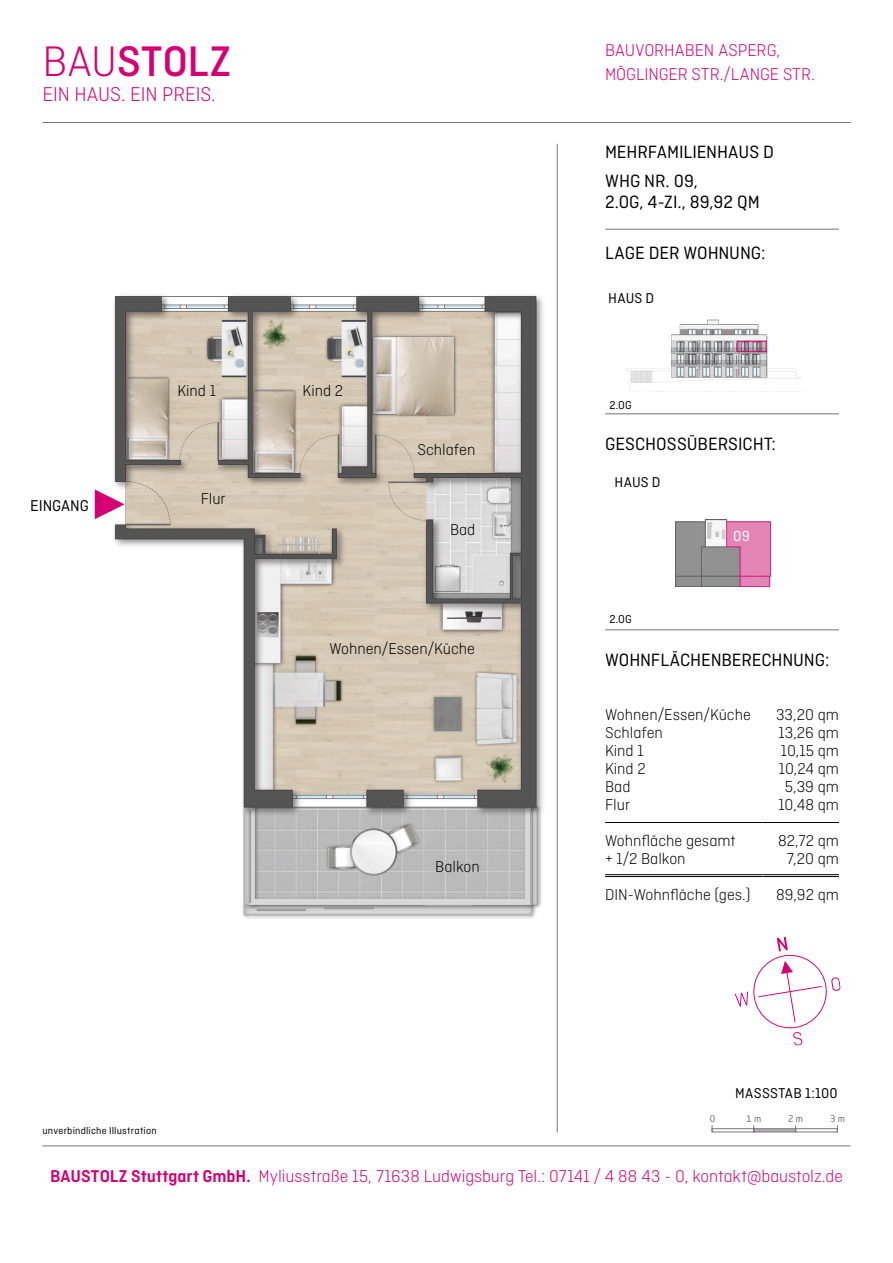
<style>
.page{position:relative;width:893px;height:1263px;background:#fff}
.page>*{position:absolute;margin:0;border:0;box-sizing:border-box;transform-origin:0 0}
.t1{font:500 45px "Ciutadella";letter-spacing:.005em;color:#d40074}
.t2{font:300 21px "Ciutadella";color:#d40074}
.subline_schwarz{font:18.75px/21px "Ciutadella";letter-spacing:-.005em;color:#000}
._03_Zwischenhead_12{font:18.75px "Ciutadella";letter-spacing:-.005em;color:#000}
.t3{font:300 18px "Ciutadella";color:#d30072}
.t4{font:300 18px/23.5px "Ciutadella";color:#d40074}
.Helv-10pt-weiss-link{font:300 16.5px "Ciutadella";color:#000}
.Helv-10pt-weiss-rech{font:300 16.5px "Ciutadella";color:#000}
.Text-im-Grundriss{font:300 16.5px "Ciutadella";color:#000}
.Links-fett-doppel{font:300 16.5px "Ciutadella";color:#000}
.Text-EINGANG{font:16.5px "Ciutadella";color:#000}
.rechts-fett-doppel{font:300 16.5px "Ciutadella";color:#000}
._05_Nummern-Geschoss{font:15.3px "Ciutadella";color:#fff}
.t5{font:15px "Ciutadella";letter-spacing:.02em;color:#000}
._05_Nummern-Geschoss-2{font:12px "Ciutadella";color:#000}
.t6{font:10.5px "Ciutadella";letter-spacing:.02em;color:#000}
.t7{font:9px "Neo Tech Std";color:#6e6e6e}
.s1{font-weight:300}
.s2{font-weight:600}
</style>
<div class="page">
<hr style="left:557px;top:144px;width:1px;height:988px;background:#757477">
<hr style="left:43px;top:1145px;width:807px;height:1px;background:#757477">
<hr style="left:43px;top:122px;width:807px;height:1px;background:#757477">
<div style="left:712px;top:1128px;width:42px;height:4px;border:1px solid #757477"></div>
<div style="left:795px;top:1128px;width:43px;height:4px;border:1px solid #757477"></div>
<svg style="left:754px;top:1128px;width:41px;height:4px"></svg>
<svg style="left:735px;top:937px;width:106px;height:109px"></svg>
<img style="left:626px;top:319px;width:176px;height:73px">
<svg style="left:739px;top:343px;width:25px;height:7px"></svg>
<div style="left:737px;top:341px;width:29px;height:11px;border:1px solid #d40074"></div>
<img style="left:675px;top:520px;width:95px;height:66px">
<img style="left:114px;top:295px;width:429px;height:624px">
<hr style="left:605px;top:229px;width:234px;height:1px;background:#757477">
<hr style="left:605px;top:414px;width:234px;height:1px;background:#757477">
<hr style="left:605px;top:630px;width:234px;height:1px;background:#757477">
<svg style="left:95px;top:489px;width:30px;height:30px"></svg>
<hr style="left:605px;top:822px;width:157px;height:1px;background:#000">
<hr style="left:762px;top:822px;width:77px;height:1px;background:#000">
<hr style="left:605px;top:874px;width:157px;height:1px;background:#000">
<hr style="left:605px;top:876px;width:157px;height:1px;background:#000">
<hr style="left:762px;top:874px;width:77px;height:1px;background:#000">
<hr style="left:762px;top:876px;width:77px;height:1px;background:#000">
<h1 class="t1" style="left:43px;top:36px;width:190px"><span class="s1">BAU</span>STOLZ</h1>
<p class="t2" style="left:43px;top:83px;width:175px">EIN HAUS. EIN PREIS.</p>
<p class="Text-EINGANG" style="left:30px;top:496px;width:60px">EINGANG</p>
<p class="Text-im-Grundriss" style="left:177px;top:382px;width:40px">Kind 1</p>
<p class="Text-im-Grundriss" style="left:303px;top:382px;width:42px">Kind 2</p>
<p class="Text-im-Grundriss" style="left:201px;top:490px;width:26px">Flur</p>
<p class="Text-im-Grundriss" style="left:417px;top:440px;width:59px">Schlafen</p>
<p class="Text-im-Grundriss" style="left:450px;top:521px;width:27px">Bad</p>
<p class="Text-im-Grundriss" style="left:329px;top:640px;width:147px">Wohnen/Essen/Küche</p>
<p class="Text-im-Grundriss" style="left:435px;top:857px;width:46px">Balkon</p>
<p class="t6" style="left:43px;top:1125px;width:116px">unverbindliche Illustration</p>
<p class="t4" style="left:605px;top:38px;width:211px">BAUVORHABEN ASPERG,<br>MÖGLINGER STR./LANGE STR.</p>
<p class="subline_schwarz" style="left:605px;top:141px;width:170px">MEHRFAMILIENHAUS D</p>
<p class="subline_schwarz" style="left:605px;top:171px;width:156px">WHG NR. 09,<br>2.OG, 4-ZI., 89,92 QM</p>
<p class="subline_schwarz" style="left:605px;top:242px;width:162px">LAGE DER WOHNUNG:</p>
<p class="t5" style="left:608px;top:290px;width:47px">HAUS D</p>
<p class="_05_Nummern-Geschoss-2" style="left:609px;top:398px;width:24px">2.OG</p>
<p class="_03_Zwischenhead_12" style="left:605px;top:434px;width:172px">GESCHOSSÜBERSICHT:</p>
<p class="t5" style="left:615px;top:474px;width:47px">HAUS D</p>
<p class="_05_Nummern-Geschoss-2" style="left:609px;top:612px;width:24px">2.OG</p>
<p class="_05_Nummern-Geschoss" style="left:733px;top:527px;width:18px">09</p>
<p class="_03_Zwischenhead_12" style="left:605px;top:650px;width:226px">WOHNFLÄCHENBERECHNUNG:</p>
<p class="Helv-10pt-weiss-link" style="left:605px;top:706px;width:147px">Wohnen/Essen/Küche</p>
<p class="Helv-10pt-weiss-rech" style="left:776px;top:706px;width:64px">33,20 qm</p>
<p class="Helv-10pt-weiss-link" style="left:605px;top:724px;width:59px">Schlafen</p>
<p class="Helv-10pt-weiss-rech" style="left:779px;top:724px;width:62px">13,26 qm</p>
<p class="Helv-10pt-weiss-link" style="left:605px;top:742px;width:40px">Kind 1</p>
<p class="Helv-10pt-weiss-rech" style="left:781px;top:742px;width:60px">10,15 qm</p>
<p class="Helv-10pt-weiss-link" style="left:605px;top:760px;width:42px">Kind 2</p>
<p class="Helv-10pt-weiss-rech" style="left:779px;top:760px;width:62px">10,24 qm</p>
<p class="Helv-10pt-weiss-link" style="left:605px;top:778px;width:27px">Bad</p>
<p class="Helv-10pt-weiss-rech" style="left:785px;top:778px;width:56px">5,39 qm</p>
<p class="Helv-10pt-weiss-link" style="left:605px;top:796px;width:26px">Flur</p>
<p class="Helv-10pt-weiss-rech" style="left:778px;top:796px;width:62px">10,48 qm</p>
<p class="Helv-10pt-weiss-link" style="left:605px;top:832px;width:132px">Wohnfläche gesamt</p>
<p class="Helv-10pt-weiss-rech" style="left:778px;top:832px;width:62px">82,72 qm</p>
<p class="Helv-10pt-weiss-link" style="left:605px;top:850px;width:82px">+ 1/2 Balkon</p>
<p class="Helv-10pt-weiss-rech" style="left:787px;top:850px;width:54px">7,20 qm</p>
<p class="Links-fett-doppel" style="left:605px;top:886px;width:147px">DIN-Wohnfläche (ges.)</p>
<p class="rechts-fett-doppel" style="left:776px;top:886px;width:64px">89,92 qm</p>
<p class="t5" style="left:735px;top:1085px;width:104px">MASSSTAB 1:100</p>
<p class="t7" style="left:710px;top:1113px;width:7px">0</p>
<p class="t7" style="left:746px;top:1113px;width:16px">1 m</p>
<p class="t7" style="left:788px;top:1113px;width:16px">2 m</p>
<p class="t7" style="left:830px;top:1113px;width:16px">3 m</p>
<p class="t3" style="left:50px;top:1167px;width:794px"><span class="s2">BAUSTOLZ Stuttgart GmbH.</span> Myliusstraße 15, 71638 Ludwigsburg Tel.: 07141 / 4 88 43 - 0, kontakt@baustolz.de</p>
</div>
